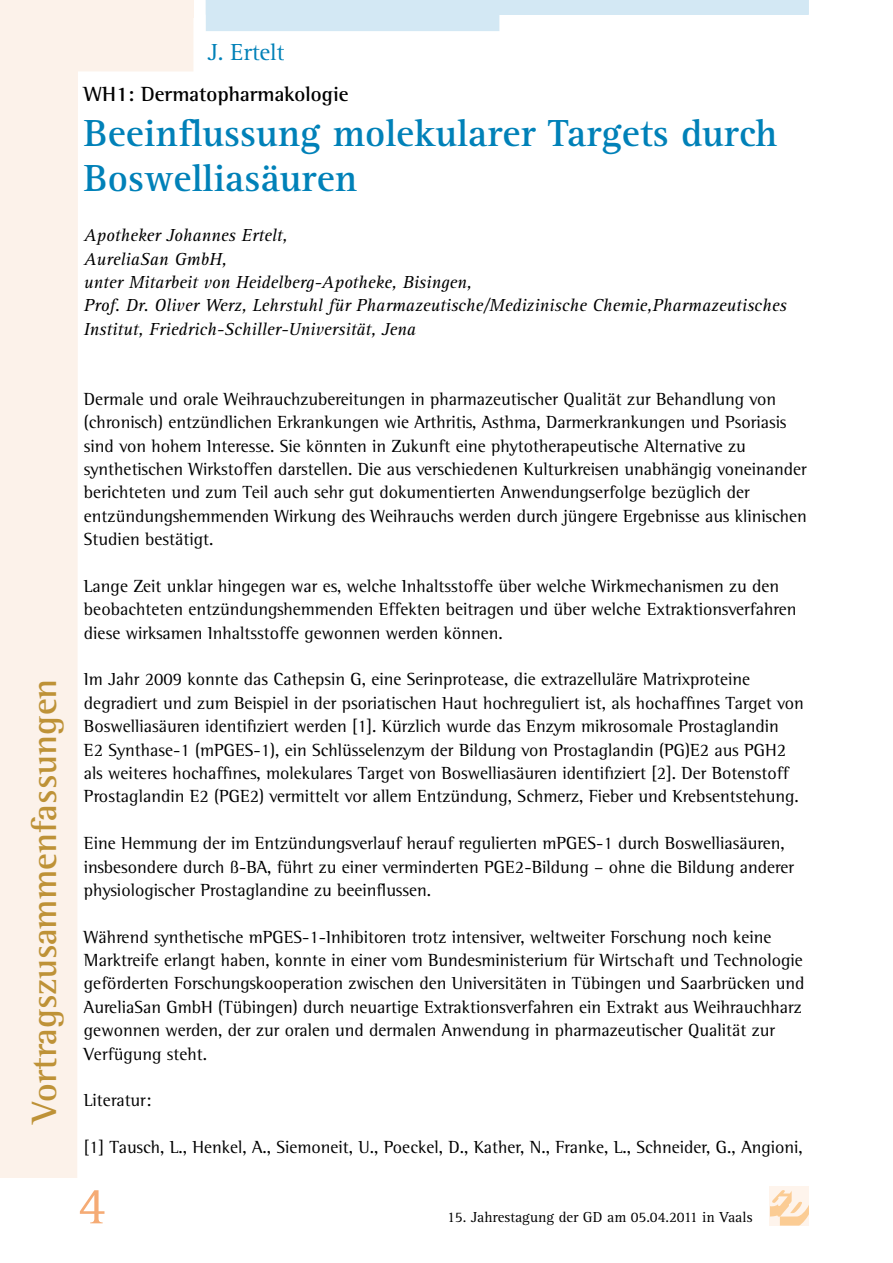
<style>
.page{position:relative;width:893px;height:1263px;background:#fff}
.page>*{position:absolute;margin:0;border:0;box-sizing:border-box;transform-origin:0 0}
.t1{font:54px "Agfa Rotis Serif";color:#f5ab75}
.t2{font:700 39px/45px "Agfa Rotis Serif";color:#0081b8}
.t3{font:700 36px "Agfa Rotis Semi Serif";color:#be9237}
.t4{font:24px "Agfa Rotis Serif";color:#0081b8}
.t5{font:700 21px "Agfa Rotis Semi Serif";color:#000}
.t6{font:18px/23.4px "Agfa Rotis Semi Serif";color:#000}
.t7{font:italic 18px/23.4px "Agfa Rotis Serif";color:#000}
.t8{font:15px "Agfa Rotis Serif";color:#000}
</style>
<div class="page">
<div style="left:770px;top:1186px;width:39px;height:39px;background:#fef4ec"></div>
<svg style="left:770px;top:1190px;width:39px;height:35px"></svg>
<svg style="left:0;top:0;width:194px;height:1178px"></svg>
<div style="left:0;top:0;width:193px;height:17px;background:#fcf2ea"></div>
<svg style="left:206px;top:0;width:603px;height:31px"></svg>
<h3 class="t4" style="left:207px;top:38px;width:78px">J. Ertelt</h3>
<p class="t5" style="left:84px;top:81px;width:266px">WH1: Dermatopharmakologie</p>
<h2 class="t2" style="left:84px;top:111px;width:695px">Beeinflussung molekularer Targets durch<br>Boswelliasäuren</h2>
<p class="t7" style="left:84px;top:224px;width:704px">Apotheker Johannes Ertelt,<br>AureliaSan GmbH,<br>unter Mitarbeit von Heidelberg-Apotheke, Bisingen,<br>Prof. Dr. Oliver Werz, Lehrstuhl für Pharmazeutische/Medizinische Chemie,Pharmazeutisches Institut, Friedrich-Schiller-Universität, Jena</p>
<h3 class="t3" style="left:23px;top:1123px;width:445px;rotate:-90deg">Vortragszusammenfassungen</h3>
<p class="t6" style="left:84px;top:387px;width:724px">Dermale und orale Weihrauchzubereitungen in pharmazeutischer Qualität zur Behandlung von (chronisch) entzündlichen Erkrankungen wie Arthritis, Asthma, Darmerkrankungen und Psoriasis sind von hohem Interesse. Sie könnten in Zukunft eine phytotherapeutische Alternative zu synthetischen Wirkstoffen darstellen. Die aus verschiedenen Kulturkreisen unabhängig voneinander berichteten und zum Teil auch sehr gut dokumentierten Anwendungserfolge bezüglich der entzündungshemmenden Wirkung des Weihrauchs werden durch jüngere Ergebnisse aus klinischen Studien bestätigt.</p>
<p class="t6" style="left:84px;top:574px;width:714px">Lange Zeit unklar hingegen war es, welche Inhaltsstoffe über welche Wirkmechanismen zu den beobachteten entzündungshemmenden Effekten beitragen und über welche Extraktionsverfahren diese wirksamen Inhaltsstoffe gewonnen werden können.</p>
<p class="t6" style="left:84px;top:668px;width:721px">Im Jahr 2009 konnte das Cathepsin G, eine Serinprotease, die extrazelluläre Matrixproteine degradiert und zum Beispiel in der psoriatischen Haut hochreguliert ist, als hochaffines Target von Boswelliasäuren identifiziert werden [1]. Kürzlich wurde das Enzym mikrosomale Prostaglandin<br>E2 Synthase-1 (mPGES-1), ein Schlüsselenzym der Bildung von Prostaglandin (PG)E2 aus PGH2 als weiteres hochaffines, molekulares Target von Boswelliasäuren identifiziert [2]. Der Botenstoff Prostaglandin E2 (PGE2) vermittelt vor allem Entzündung, Schmerz, Fieber und Krebsentstehung.</p>
<p class="t6" style="left:84px;top:831px;width:712px">Eine Hemmung der im Entzündungsverlauf herauf regulierten mPGES-1 durch Boswelliasäuren, insbesondere durch ß-BA, führt zu einer verminderten PGE2-Bildung – ohne die Bildung anderer physiologischer Prostaglandine zu beeinflussen.</p>
<p class="t6" style="left:84px;top:925px;width:722px">Während synthetische mPGES-1-Inhibitoren trotz intensiver, weltweiter Forschung noch keine Marktreife erlangt haben, konnte in einer vom Bundesministerium für Wirtschaft und Technologie geförderten Forschungskooperation zwischen den Universitäten in Tübingen und Saarbrücken und AureliaSan GmbH (Tübingen) durch neuartige Extraktionsverfahren ein Extrakt aus Weihrauchharz gewonnen werden, der zur oralen und dermalen Anwendung in pharmazeutischer Qualität zur Verfügung steht.</p>
<p class="t6" style="left:84px;top:1088px;width:69px">Literatur:</p>
<p class="t6" style="left:84px;top:1135px;width:720px">[1] Tausch, L., Henkel, A., Siemoneit, U., Poeckel, D., Kather, N., Franke, L., Schneider, G., Angioni,</p>
<h1 class="t1" style="left:78px;top:1175px;width:30px">4</h1>
<p class="t8" style="left:447px;top:1208px;width:307px">15. Jahrestagung der GD am 05.04.2011 in Vaals</p>
</div>
